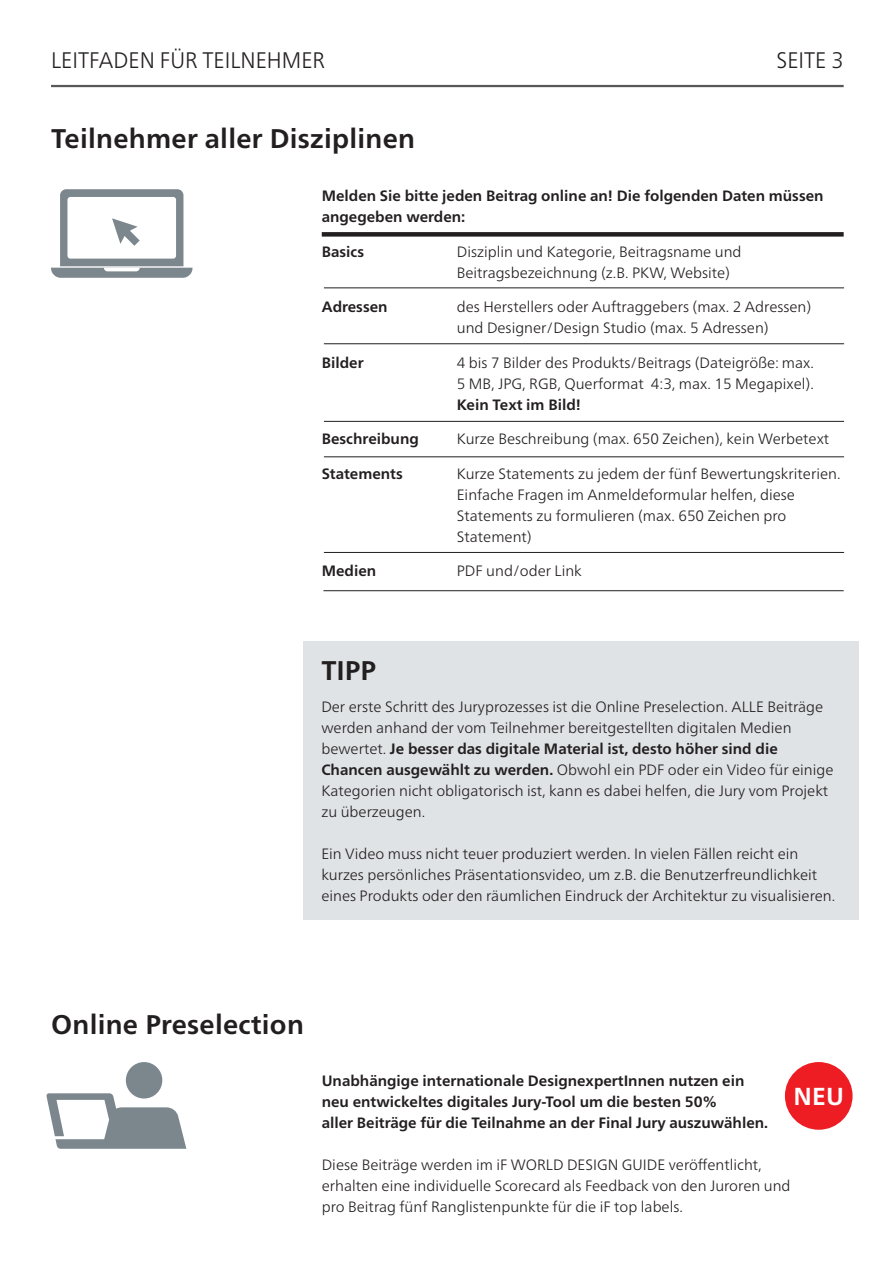
<style>
.page{position:relative;width:893px;height:1263px;background:#fff}
.page>*{position:absolute;margin:0;border:0;box-sizing:border-box;transform-origin:0 0}
.t1{font:700 27px "Frutiger Neue LT Pro";letter-spacing:.01em;color:#231f20}
.t2{font:700 24.6px "Frutiger Neue LT Pro";color:#fff}
.t3{font:300 22.5px "Frutiger Neue LT Pro";color:#231f20;scale:.95 1}
.t4{font:300 15px/21px "Frutiger Neue LT Pro";color:#231f20}
.t5{font:700 15px/21px "Frutiger Neue LT Pro";color:#231f20}
.s1{font-weight:700}
</style>
<div class="page">
<div style="left:303px;top:641px;width:556px;height:278px;background:#e0e3e6"></div>
<hr style="left:51px;top:85px;width:793px;height:2px;background:#57585a">
<hr style="left:324px;top:287px;width:520px;height:1px;background:#231f20">
<div style="left:322px;top:232px;width:522px;height:5px;background:#231f20"></div>
<hr style="left:324px;top:343px;width:520px;height:1px;background:#231f20">
<hr style="left:324px;top:421px;width:520px;height:1px;background:#231f20">
<hr style="left:324px;top:456px;width:520px;height:1px;background:#231f20">
<hr style="left:324px;top:552px;width:520px;height:1px;background:#231f20">
<hr style="left:323px;top:590px;width:521px;height:1px;background:#231f20">
<div style="left:785px;top:1062px;width:68px;height:68px;background:#ee1d23;border-radius:50%"></div>
<svg style="left:51px;top:189px;width:142px;height:89px"></svg>
<div style="left:126px;top:1062px;width:36px;height:36px;background:#7c878d;border-radius:50%"></div>
<svg style="left:46px;top:1093px;width:140px;height:56px"></svg>
<h3 class="t3" style="left:51px;top:47px;width:55px">Leitfaden</h3>
<h3 class="t3" style="left:160px;top:47px;width:57px">für Teilne</h3>
<h3 class="t3" style="left:267px;top:47px;width:49px">hmer</h3>
<h1 class="t1" style="left:51px;top:123px;width:366px">Teilnehmer aller Disziplinen</h1>
<h3 class="t3" style="left:776px;top:47px;width:72px">SEITE 3</h3>
<p class="t5" style="left:322px;top:185px;width:503px;line-height:21.6px">Melden Sie bitte jeden Beitrag online an! Die folgenden Daten müssen angegeben werden:</p>
<p class="t5" style="left:322px;top:241px;width:44px">Basics</p>
<p class="t4" style="left:457px;top:241px;width:286px">Disziplin und Kategorie, Beitragsname und<br>Beitragsbezeichnung (z.B. PKW, Website)</p>
<p class="t5" style="left:322px;top:296px;width:67px">Adressen</p>
<p class="t4" style="left:457px;top:296px;width:356px">des H erstellers oder Auftraggebers (max. 2 Adressen) und Designer/Design Studio (max. 5 Adressen)</p>
<p class="t5" style="left:322px;top:352px;width:43px">Bilder</p>
<p class="t4" style="left:457px;top:352px;width:359px">4 bis 7 Bilder des Produkts/Beitrags (Dateigröße: max.<br>5 M B, JPG, RGB, Querformat 4:3, max. 15 Megapixel).</p>
<p class="t5" style="left:457px;top:394px;width:126px">Kein Text im Bild!</p>
<p class="t5" style="left:322px;top:428px;width:99px">Beschreibung</p>
<p class="t4" style="left:457px;top:428px;width:374px">Kurze Beschreibung (max. 650 Zeichen), kein Werbetext</p>
<p class="t5" style="left:322px;top:463px;width:83px">Statements</p>
<p class="t4" style="left:457px;top:463px;width:385px">Kurze Statements zu jedem der fünf Bewertungskriterien.<br>Einfache Fragen im Anmeldeformular helfen, diese Statements zu formulieren (max. 650 Zeichen pro Statement)</p>
<p class="t5" style="left:322px;top:560px;width:56px">Medien</p>
<p class="t4" style="left:457px;top:560px;width:127px">PDF und/oder Link</p>
<h1 class="t1" style="left:321px;top:655px;width:56px">TIPP</h1>
<p class="t4" style="left:321px;top:696px;width:514px">Der erste Schritt des Juryprozesses ist die Online Preselection. ALLE Beiträge werden anhand der vom Teilnehmer bereitgestellten digitalen Medien bewertet. <span class="s1">Je besser das digitale Material ist, desto höher sind die Chancen ausgewählt zu werden.</span> Obwohl ein PDF oder ein Video für einige Kategorien nicht obligatorisch ist, kann es dabei helfen, die Jury vom Projekt zu überzeugen.</p>
<p class="t4" style="left:321px;top:843px;width:515px">Ein Video muss nicht teuer produziert werden. In vielen Fällen reicht ein kurzes persönliches Präsentationsvideo, um z.B. die Benutzerfreundlichkeit eines Produkts oder den räumlichen Eindruck der Architektur zu visualisieren.</p>
<h1 class="t1" style="left:51px;top:1008px;width:254px">Online Preselection</h1>
<p class="t5" style="left:322px;top:1070px;width:448px">Unabhängige internationale DesignexpertInnen nutzen ein neu entwickeltes digitales Jury-Tool um die besten 50%<br>aller Beiträge für die Teilnahme an der Final Jury auszuwählen.</p>
<p class="t4" style="left:322px;top:1154px;width:470px">Diese Beiträge werden im iF WORLD DESIGN GU IDE veröffentlicht, erhalten eine individuelle Scorecard als Feedback von den Juroren und pro Beitrag fünf Ranglistenpunkte für die iF top labels.</p>
<h2 class="t2" style="left:793px;top:1082px;width:52px">NEU</h2>
</div>
